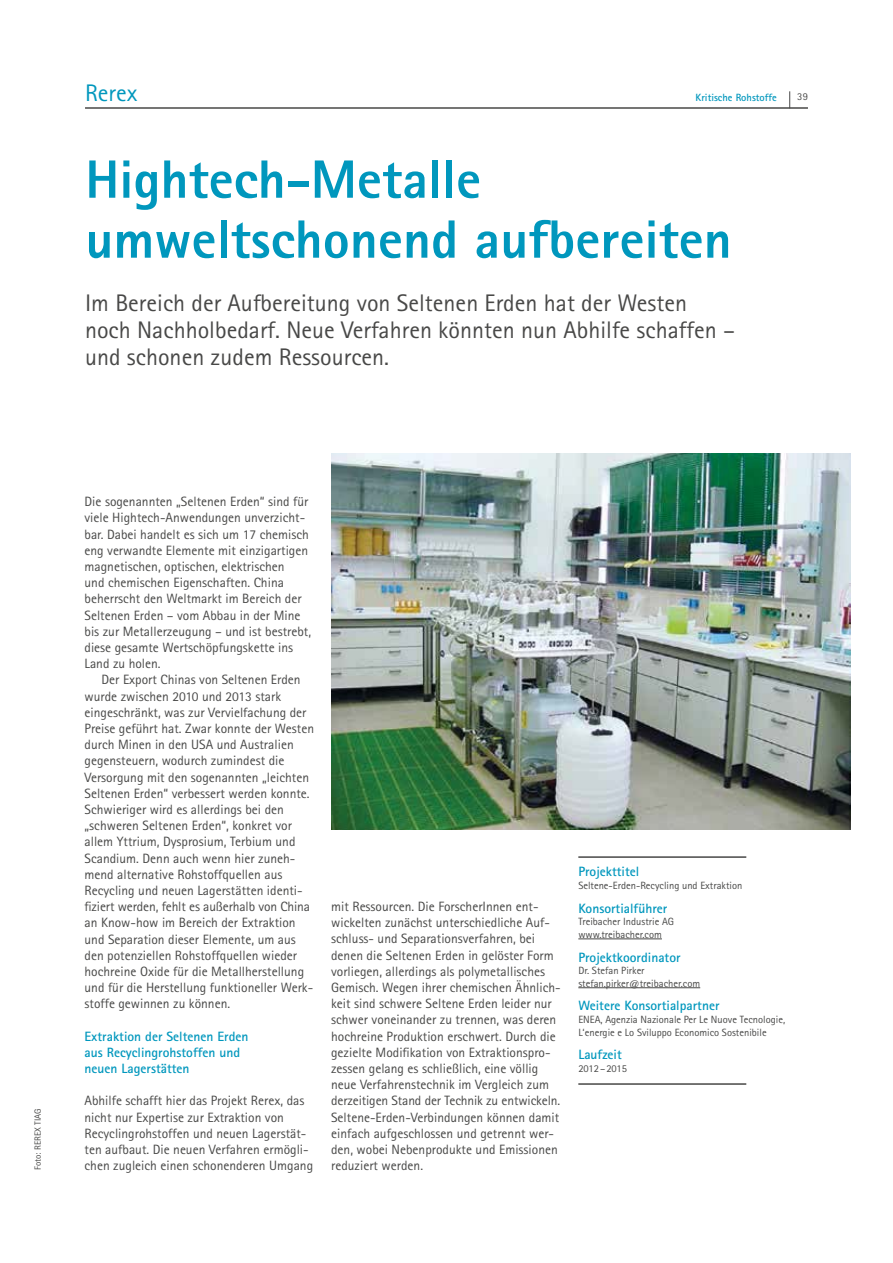
<style>
.page{position:relative;width:893px;height:1263px;background:#fff}
.page>*{position:absolute;margin:0;border:0;box-sizing:border-box;transform-origin:0 0}
.t1{font:800 54px/60px "Rotis Sans Serif";color:#0097bd}
.t2{font:24px/27px "Rotis Sans Serif";color:#484847}
.t3{font:24px "Rotis Sans Serif";color:#0097bd}
.t4{font:13.5px/16.2px "Rotis Sans Serif";color:#484847}
.t5{font:700 13.5px/16.2px "Rotis Sans Serif";color:#0097bd}
.t6{font:10.5px/12.6px "Rotis Sans Serif";color:#484847}
.t7{font:700 10.5px "Rotis Sans Serif";color:#0097bd}
.t8{font:9px "Rotis Sans Serif";color:#484847}
</style>
<div class="page">
<hr style="left:85px;top:107px;width:723px;height:2px;background:#484847">
<svg style="left:789px;top:91px;width:1px;height:16px"></svg>
<img style="left:332px;top:453px;width:518px;height:377px">
<hr style="left:578px;top:939px;width:84px;height:1px;background:#484847">
<hr style="left:578px;top:988px;width:122px;height:1px;background:#484847">
<hr style="left:578px;top:856px;width:168px;height:2px;background:#484847">
<hr style="left:578px;top:1083px;width:168px;height:2px;background:#484847">
<h2 class="t3" style="left:85px;top:84px;width:54px">Rerex</h2>
<p class="t7" style="left:695px;top:94px;width:83px">Kritische Rohstoffe</p>
<p class="t6" style="left:797px;top:92px;width:12px">39</p>
<h1 class="t1" style="left:85px;top:155px;width:648px">Hightech-Metalle umweltschonend aufbereiten</h1>
<h2 class="t2" style="left:85px;top:292px;width:651px">Im Bereich der Aufbereitung von Seltenen Erden hat der Westen noch Nachholbedarf. Neue Verfahren könnten nun Abhilfe schaffen – und schonen zudem Ressourcen.</h2>
<p class="t8" style="left:35px;top:1170px;width:63px;rotate:-90deg">Foto: REREX TIAG</p>
<p class="t4" style="left:84px;top:495px;width:228px">Die sogenannten „Seltenen Erden“ sind für viele Hightech-Anwendungen unverzicht&shy;bar. Dabei handelt es sich um 17 chemisch eng verwandte Elemente mit einzigartigen magnetischen, optischen, elektrischen<br>und chemischen Eigenschaften. China beherrscht den Weltmarkt im Bereich der Seltenen Erden – vom Abbau in der Mine bis zur Metallerzeugung – und ist bestrebt, diese gesamte Wertschöpfungskette ins Land zu holen.</p>
<p class="t4" style="left:84px;top:673px;width:231px;text-indent:17px">Der Export Chinas von Seltenen Erden wurde zwischen 2010 und 2013 stark eingeschränkt, was zur Vervielfachung der Preise geführt hat. Zwar konnte der Westen durch Minen in den USA und Australien gegensteuern, wodurch zumindest die Versorgung mit den sogenannten „leichten Seltenen Erden“ verbessert werden konnte.<br>Schwieriger wird es allerdings bei den „schweren Seltenen Erden“, konkret vor allem Yttrium, Dysprosium, Terbium und Scandium. Denn auch wenn hier zuneh&shy;mend alternative Rohstoffquellen aus Recycling und neuen Lagerstätten iden ti&shy;fiziert werden, fehlt es außerhalb von China an Know-how im Bereich der Extraktion und Separation dieser Elemente, um aus den potenziellen Rohstoffquellen wieder hochreine Oxide für die Metall herstellung und für die Herstellung funktioneller Werk&shy;stoffe gewinnen zu können.</p>
<p class="t5" style="left:84px;top:1029px;width:165px">Extraktion der Seltenen Erden aus Recyclingrohstoffen und neuen Lagerstätten</p>
<p class="t4" style="left:84px;top:1094px;width:230px">Abhilfe schafft hier das Projekt Rerex, das nicht nur Expertise zur Extraktion von Recyclingrohstoffen und neuen Lagerstät&shy;ten aufbaut. Die neuen Verfahren ermögli&shy;chen zugleich einen schonenderen Umgang</p>
<p class="t4" style="left:331px;top:900px;width:231px">mit Ressourcen. Die ForscherInnen ent&shy;wickelten zunächst unterschiedliche Auf&shy;schluss- und Separationsverfahren, bei denen die Seltenen Erden in gelöster Form vorliegen, allerdings als polymetallisches Gemisch. Wegen ihrer chemischen Ähnlich&shy;keit sind schwere Seltene Erden leider nur schwer voneinander zu trennen, was deren hochreine Produktion erschwert. Durch die gezielte Modifikation von Extraktionspro&shy;zessen gelang es schließlich, eine völlig neue Verfahrenstechnik im Vergleich zum derzeitigen Stand der Technik zu entwickeln.<br>Seltene-Erden-Verbindungen können damit einfach aufgeschlossen und getrennt wer&shy;den, wobei Nebenprodukte und Emissionen reduziert werden.</p>
<p class="t5" style="left:578px;top:865px;width:62px">Projekttitel</p>
<p class="t6" style="left:578px;top:880px;width:165px">Seltene-Erden-Recycling und Extraktion</p>
<p class="t5" style="left:578px;top:901px;width:90px">Konsortialführer</p>
<p class="t6" style="left:578px;top:916px;width:97px">Treibacher Industrie AG www.treibacher.com</p>
<p class="t5" style="left:578px;top:950px;width:104px">Projektkoordinator</p>
<p class="t6" style="left:578px;top:965px;width:123px">Dr. Stefan Pirker stefan.pirker@treibacher.com</p>
<p class="t5" style="left:578px;top:999px;width:143px">Weitere Konsortialpartner</p>
<p class="t6" style="left:578px;top:1014px;width:208px">ENEA, Agenzia Nazionale Per Le Nuove Tecnologie,<br>L‘energie e Lo Sviluppo Economico Sostenibile</p>
<p class="t5" style="left:578px;top:1048px;width:45px">Laufzeit</p>
<p class="t6" style="left:578px;top:1063px;width:50px">2012 – 2015</p>
</div>
